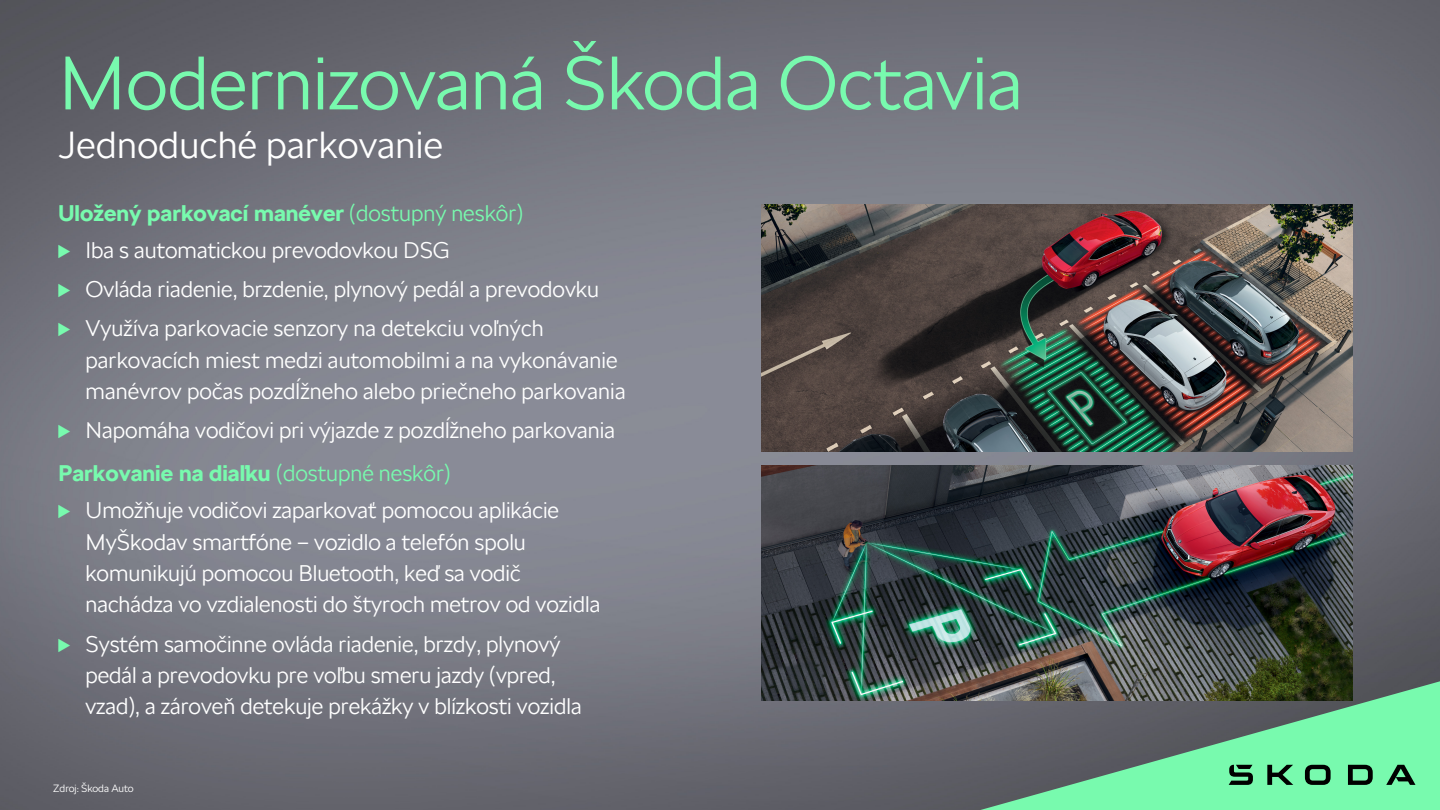
<style>
.page{position:relative;width:1440px;height:810px;background:#fff}
.page>*{position:absolute;margin:0;border:0;box-sizing:border-box;transform-origin:0 0}
.t1{font:300 75px "SKODA Next";color:#78faae}
.t2{font:300 37.5px "SKODA Next";letter-spacing:.01em;color:#fff}
.t3{font:300 22.5px/31.4px "SKODA Next";color:#fff}
.t4{font:700 22.5px "SKODA Next";color:#78faae}
.t5{font:300 10.5px "SKODA Next";color:#fff}
.s1{font-weight:300}
.s2{font-size:18.45px;color:#78faae}
</style>
<div class="page">
<img style="left:0;top:0;width:1440px;height:810px">
<img style="left:761px;top:466px;width:591px;height:234px">
<img style="left:761px;top:205px;width:591px;height:246px">
<svg style="left:980px;top:681px;width:460px;height:129px;background:#67a481"></svg>
<svg style="left:1229px;top:765px;width:186px;height:20px;background:#4b9c6d"></svg>
<p class="t1" style="left:58px;top:39px;width:966px">Modernizovaná Škoda Octavia</p>
<p class="t2" style="left:59px;top:123px;width:386px">Jednoduché parkovanie</p>
<p class="t4" style="left:59px;top:200px;width:466px">Uložený parkovací manéver <span class="s1">(dostupný neskôr)</span></p>
<p class="t3" style="left:59px;top:231px;width:542px;line-height:39.1px"><span class="s2">▶</span> Iba s automatickou prevodovkou DSG<br><span class="s2">▶</span> Ovláda riadenie, brzdenie, plynový pedál a prevodovku <span class="s2">▶</span> Využíva parkovacie senzory na detekciu voľných</p>
<p class="t3" style="left:85px;top:345px;width:542px">parkovacích miest medzi automobilmi a na vykonávanie manévrov počas pozdĺžneho alebo priečneho parkovania</p>
<p class="t3" style="left:59px;top:415px;width:558px"><span class="s2">▶</span> Napomáha vodičovi pri výjazde z pozdĺžneho parkovania</p>
<p class="t4" style="left:58px;top:460px;width:394px">Parkovanie na diaľku <span class="s1">(dostupné neskôr)</span></p>
<p class="t3" style="left:85px;top:495px;width:516px;text-indent:-27px"><span class="s2">▶</span> Umožňuje vodičovi zaparkovať pomocou aplikácie MyŠkodav smartfóne – vozidlo a telefón spolu komunikujú pomocou Bluetooth, keď sa vodič nachádza vo vzdialenosti do štyroch metrov od vozidla</p>
<p class="t3" style="left:85px;top:628px;width:498px;text-indent:-27px"><span class="s2">▶</span> Systém samočinne ovláda riadenie, brzdy, plynový pedál a prevodovku pre voľbu smeru jazdy (vpred, vzad), a zároveň detekuje prekážky v blízkosti vozidla</p>
<p class="t5" style="left:53px;top:782px;width:82px">Zdroj: Škoda Auto</p>
</div>
